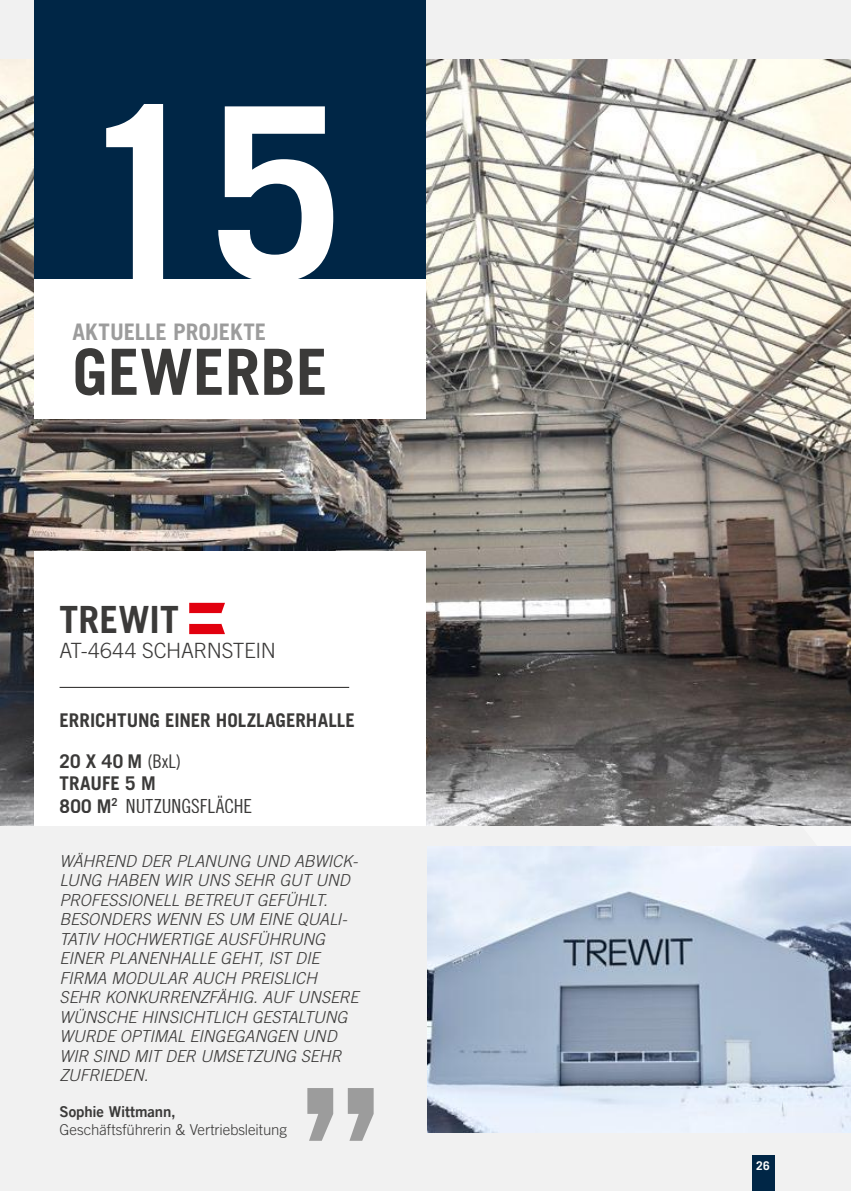
<style>
.page{position:relative;width:851px;height:1191px;background:#fff}
.page>*{position:absolute;margin:0;border:0;box-sizing:border-box;transform-origin:0 0}
.t1{font:700 239.85px "Trade Gothic LT Com";color:#fff}
.t2{font:700 63.75px "Trade Gothic LT Com";color:#3b3a39}
.t3{font:700 37.5px "Trade Gothic LT Com";letter-spacing:.005em;color:#3b3a39}
.t4{font:700 22.8px "Trade Gothic LT Com";letter-spacing:.005em;color:#9c9c9c}
.t5{font:300 21px "Trade Gothic LT Com";letter-spacing:-.015em;color:#3b3a39}
.t6{font:19.5px "Trade Gothic LT Com Cn 18";color:#3b3a39}
.t7{font:700 18.9px/41px "Trade Gothic LT Com";color:#3b3a39}
.t8{font:italic 300 16.5px/19.5px "Trade Gothic LT Com";letter-spacing:-.015em;color:#3b3a39}
.t9{font:300 15px "Trade Gothic LT Com";letter-spacing:-.005em;color:#3b3a39}
.t10{font:15px "Trade Gothic LT Com Bd 2";letter-spacing:-.005em;color:#3b3a39}
.t11{font:700 12px "Trade Gothic LT Com";color:#fff}
.s1{font-family:"Trade Gothic LT Com Cn 18";font-weight:400}
.s2{font-family:"Trade Gothic LT Com";font-weight:700;font-size:18.9px}
</style>
<div class="page">
<div style="left:0;top:0;width:850px;height:1191px;background:#f1f1f1"></div>
<img style="left:0;top:60px;width:850px;height:765px">
<img style="left:427px;top:846px;width:124px;height:286px">
<svg style="left:551px;top:691px;width:299px;height:500px"></svg>
<div style="left:34px;top:278px;width:391px;height:141px;background:#fff"></div>
<div style="left:34px;top:551px;width:391px;height:274px;background:#fff"></div>
<hr style="left:60px;top:687px;width:289px;height:1px;background:#3b3a39">
<svg style="left:189px;top:603px;width:36px;height:31px"></svg>
<svg style="left:307px;top:1088px;width:66px;height:52px"></svg>
<div style="left:34px;top:0;width:391px;height:278px;background:#002646"></div>
<div style="left:751px;top:1155px;width:23px;height:36px;background:#002646"></div>
<h1 class="t1" style="left:76px;top:47px;width:268px">15</h1>
<h3 class="t4" style="left:72px;top:318px;width:195px">AKTUELLE PROJEKTE</h3>
<h2 class="t2" style="left:72px;top:333px;width:257px">GEWERBE</h2>
<h3 class="t3" style="left:60px;top:596px;width:121px">TREWIT</h3>
<p class="t5" style="left:60px;top:638px;width:218px">AT-4644 SCHARNSTEIN</p>
<p class="t7" style="left:60px;top:699px;width:297px">ERRICHTUNG EINER HOLZLAGERHALLE<br>20 X 40 M <span class="s1">(BxL)</span></p>
<p class="t7" style="left:60px;top:762px;width:98px">TRAUFE 5 M</p>
<p class="t6" style="left:60px;top:794px;width:194px"><span class="s2">800 M</span><sup>2</sup> NUTZUNGSFLÄCHE</p>
<p class="t8" style="left:60px;top:851px;width:300px">WÄHREND DER PLANUNG UND ABWICK-<br>LUNG HABEN WIR UNS SEHR GUT UND<br>PROFESSIONELL BETREUT GEFÜHLT.<br>BESONDERS WENN ES UM EINE QUALI-<br>TATIV HOCHWERTIGE AUSFÜHRUNG<br>EINER PLANENHALLE GEHT, IST DIE<br>FIRMA MODULAR AUCH PREISLICH<br>SEHR KONKURRENZFÄHIG. AUF UNSERE<br>WÜNSCHE HINSICHTLICH GESTALTUNG<br>WURDE OPTIMAL EINGEGANGEN UND<br>WIR SIND MIT DER UMSETZUNG SEHR<br>ZUFRIEDEN.</p>
<p class="t10" style="left:60px;top:1102px;width:118px">Sophie Wittmann,</p>
<p class="t9" style="left:60px;top:1121px;width:229px">Geschäftsführerin &amp; Vertriebsleitung</p>
<p class="t11" style="left:756px;top:1158px;width:15px">26</p>
</div>
